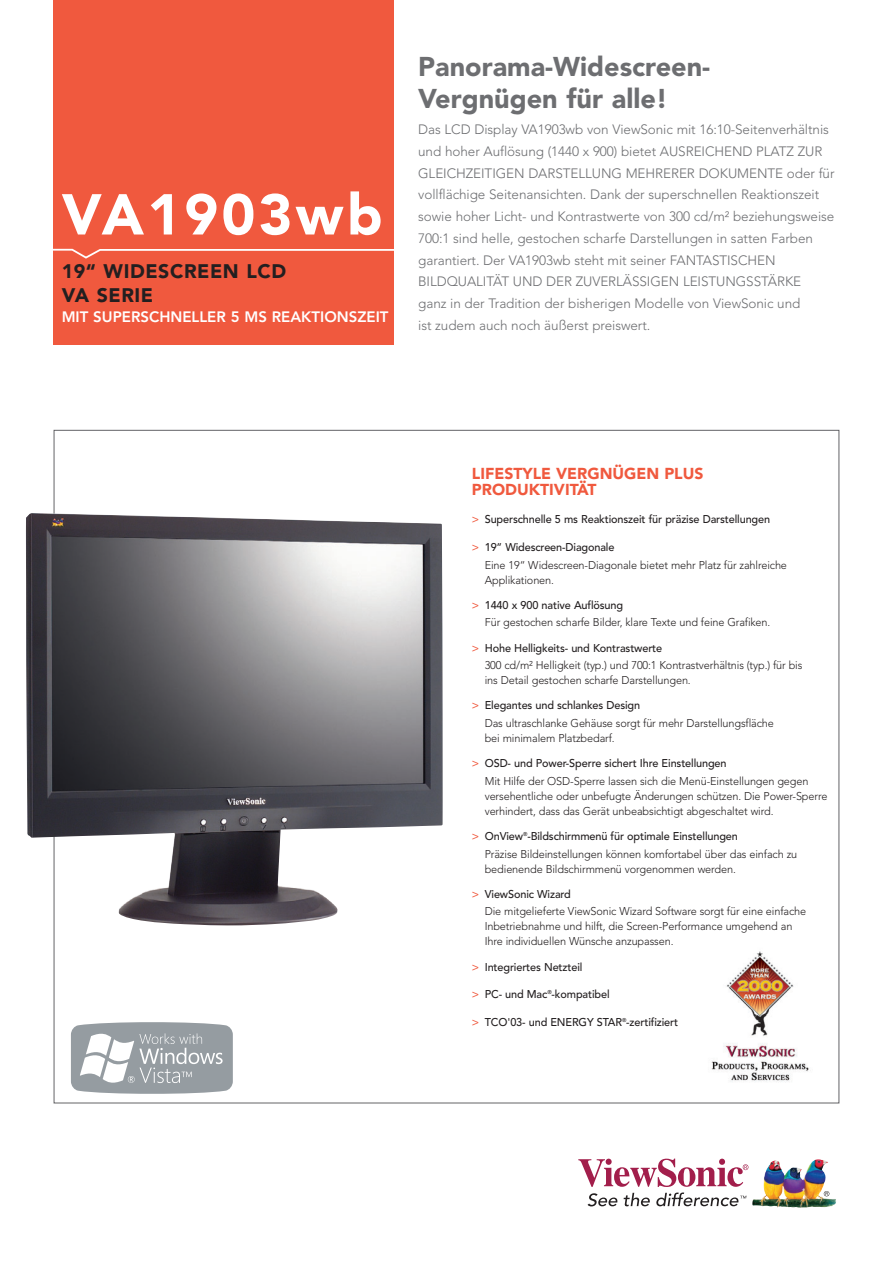
<style>
.page{position:relative;width:893px;height:1263px;background:#fff}
.page>*{position:absolute;margin:0;border:0;box-sizing:border-box;transform-origin:0 0}
.t1{font:900 57px "Avenir LT Std";letter-spacing:.06em;color:#fff}
.t2{font:900 27px/32.4px "Avenir LT Std";color:#6d6e71}
.t3{font:900 19.5px/23.4px "Avenir LT Std";letter-spacing:.03em;color:#231f20}
.t4{font:900 15.75px/16.5px "Avenir LT Std";color:#f0593e}
.t5{font:800 15px "Avenir LT Std";color:#fff}
.t6{font:300 13.5px/21.8px "Avenir LT Std";letter-spacing:-.005em;color:#6d6e71}
.t7{font:300 11.25px/17.5px "Avenir LT Std";letter-spacing:-.01em;color:#231f20}
.t8{font:500 11.25px "Avenir LT Std";letter-spacing:-.01em;color:#231f20}
.s1{color:#f0593e}
.s2{font-weight:500;color:#f0593e}
.s3{font-weight:500}
</style>
<div class="page">
<img style="left:752px;top:1159px;width:84px;height:49px">
<svg style="left:578px;top:1159px;width:170px;height:28px"></svg>
<svg style="left:587px;top:1193px;width:30px;height:13px"></svg>
<svg style="left:623px;top:1193px;width:27px;height:13px"></svg>
<svg style="left:656px;top:1193px;width:90px;height:13px"></svg>
<svg style="left:823px;top:1191px;width:6px;height:5px"></svg>
<div style="left:54px;top:0;width:340px;height:344px;background:#f0593e"></div>
<svg style="left:53px;top:248px;width:341px;height:12px"></svg>
<img style="left:711px;top:951px;width:98px;height:131px">
<img style="left:26px;top:513px;width:416px;height:413px">
<svg style="left:71px;top:1022px;width:162px;height:72px"></svg>
<h1 class="t1" style="left:62px;top:191px;width:322px">VA1903wb</h1>
<h3 class="t3" style="left:62px;top:262px;width:226px">19“ WIDESCREEN LCD<br>VA SERIE</h3>
<h3 class="t5" style="left:62px;top:308px;width:328px">MIT SUPERSCHNELLER 5 MS REAKTIONSZEIT</h3>
<h2 class="t2" style="left:418px;top:53px;width:293px">Panorama-Widescreen-<br>Vergnügen für alle!</h2>
<p class="t6" style="left:418px;top:120px;width:418px">Das LCD Display VA1903wb von ViewSonic mit 16:10-Seitenverhältnis und hoher Auflösung (1440 x 900) bietet AUSREICHEND PLATZ ZUR GLEICHZEITIGEN DARSTELLUNG MEHRERER DOKUMENTE oder für vollflächige Seitenansichten. Dank der superschnellen Reaktionszeit sowie hoher Licht- und Kontrastwerte von 300 cd/m² beziehungsweise 700:1 sind helle, gestochen scharfe Darstellungen in satten Farben garantiert. Der VA1903wb steht mit seiner FANTASTISCHEN BILDQUALITÄT UND DER ZUVERLÄSSIGEN LEISTUNGSSTÄRKE<br>ganz in der Tradition der bisherigen Modelle von ViewSonic und<br>ist zudem auch noch äußerst preiswert.</p>
<h3 class="t4" style="left:472px;top:467px;width:233px">LIFESTYLE VERGNÜGEN PLUS<br>PRODUKTIVITÄT</h3>
<p class="t8" style="left:472px;top:515px;width:300px"><span class="s1">&gt;</span> Superschnelle 5 ms Reaktionszeit für präzise Darstellungen</p>
<p class="t7" style="left:484px;top:539px;width:304px;text-indent:-13px"><span class="s2">&gt;</span> <span class="s3">19“ Widescreen-Diagonale<br></span>Eine 19“ Widescreen-Diagonale bietet mehr Platz für zahlreiche</p>
<p class="t7" style="left:484px;top:572px;width:71px">Applikationen.</p>
<p class="t7" style="left:484px;top:597px;width:287px;text-indent:-13px"><span class="s2">&gt;</span> <span class="s3">1440 x 900 native Auflösung<br></span>Für gestochen scharfe Bilder, klare Texte und feine Grafiken.</p>
<p class="t7" style="left:484px;top:640px;width:319px;text-indent:-13px"><span class="s2">&gt;</span> <span class="s3">Hohe Helligkeits- und Kontrastwerte<br></span>300 cd/m² Helligkeit (typ.) und 700:1 Kontrastverhältnis (typ.) für bis</p>
<p class="t7" style="left:484px;top:673px;width:207px">ins Detail gestochen scharfe Darstellungen.</p>
<p class="t7" style="left:484px;top:698px;width:290px;text-indent:-13px"><span class="s2">&gt;</span> <span class="s3">Elegantes und schlankes Design<br></span>Das ultraschlanke Gehäuse sorgt für mehr Darstellungsfläche</p>
<p class="t7" style="left:484px;top:730px;width:131px">bei minimalem Platzbedarf.</p>
<p class="t7" style="left:484px;top:756px;width:325px;text-indent:-13px"><span class="s2">&gt;</span> <span class="s3">OSD- und Power-Sperre sichert Ihre Einstellungen<br></span>Mit Hilfe der OSD-Sperre lassen sich die Menü-Einstellungen gegen</p>
<p class="t7" style="left:484px;top:789px;width:344px;line-height:15px">versehentliche oder unbefugte Änderungen schützen. Die Power-Sperre verhindert, dass das Gerät unbeabsichtigt abgeschaltet wird.</p>
<p class="t7" style="left:484px;top:828px;width:314px;text-indent:-13px"><span class="s2">&gt;</span> <span class="s3">OnView</span><sup>®</sup><span class="s3">-Bildschirmmenü für optimale Einstellungen<br></span>Präzise Bildeinstellungen können komfortabel über das einfach zu</p>
<p class="t7" style="left:484px;top:861px;width:252px">bedienende Bildschirmmenü vorgenommen werden.</p>
<p class="t7" style="left:484px;top:886px;width:323px;text-indent:-13px"><span class="s2">&gt;</span> <span class="s3">ViewSonic Wizard<br></span>Die mitgelieferte ViewSonic Wizard Software sorgt für eine einfache</p>
<p class="t7" style="left:484px;top:920px;width:309px;line-height:15px">Inbetriebnahme und hilft, die Screen-Performance umgehend an<br>Ihre individuellen Wünsche anzupassen.</p>
<p class="t8" style="left:472px;top:962px;width:112px"><span class="s1">&gt;</span> Integriertes Netzteil</p>
<p class="t8" style="left:472px;top:990px;width:139px"><span class="s1">&gt;</span> PC- und Mac<sup>®</sup>-kompatibel</p>
<p class="t8" style="left:472px;top:1018px;width:208px"><span class="s1">&gt;</span> TCO'03- und ENERGY STAR<sup>®</sup>-zertifiziert</p>
</div>
